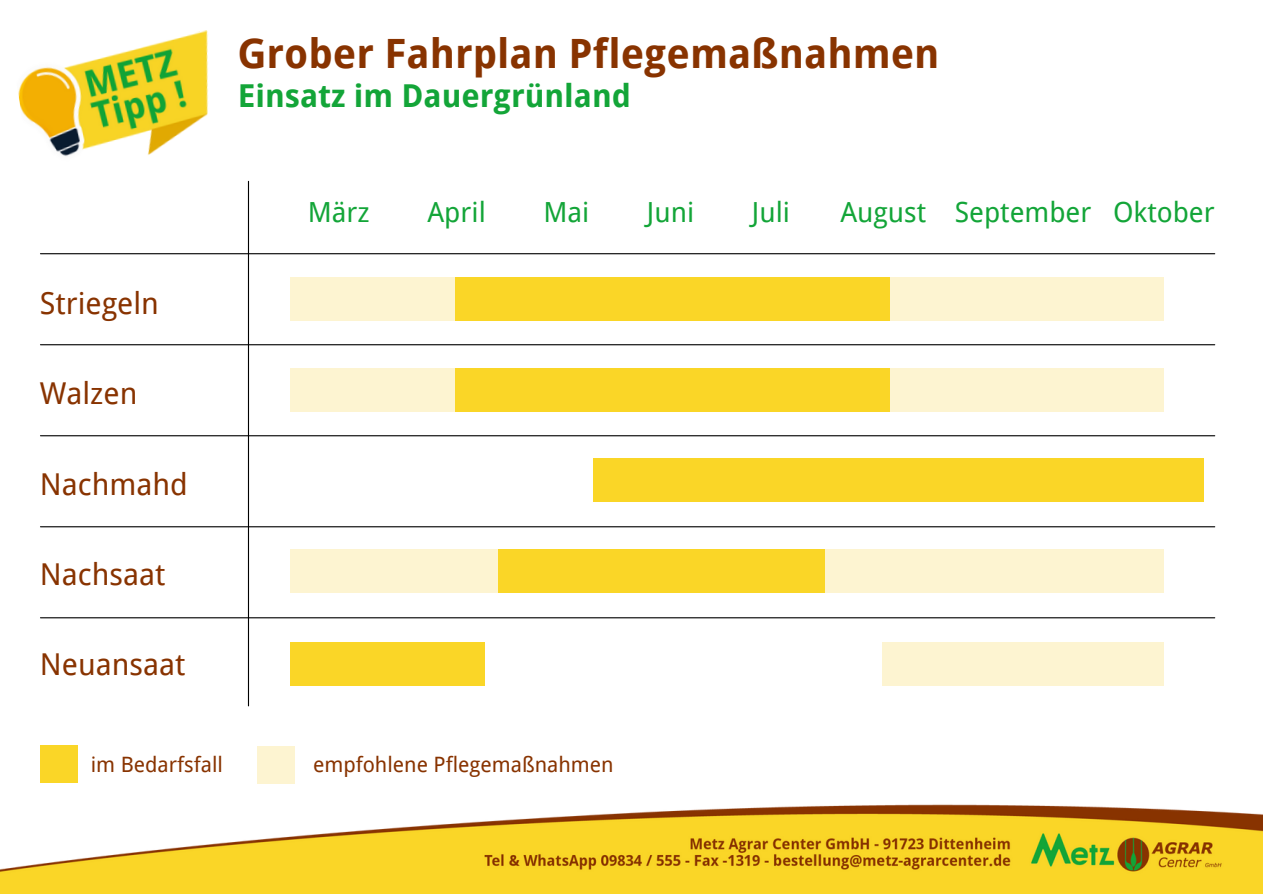
<style>
.page{position:relative;width:1263px;height:894px;background:#fff}
.page>*{position:absolute;margin:0;border:0;box-sizing:border-box;transform-origin:0 0}
.t1{font:700 40.35px "Droid Sans";color:#830}
.t2{font:700 31.5px "Droid Sans";color:#13a538}
.t3{font:30.15px "Droid Sans";color:#830}
.t4{font:27.75px "Droid Sans";color:#13a538}
.t5{font:21.15px "Droid Sans";color:#830}
</style>
<div class="page">
<img style="left:0;top:180px;width:1263px;height:713px">
<hr style="left:40px;top:253px;width:1175px;height:1px;background:#000">
<hr style="left:248px;top:181px;width:1px;height:524px;background:#000">
<hr style="left:40px;top:344px;width:1175px;height:1px;background:#000">
<hr style="left:40px;top:435px;width:1175px;height:1px;background:#000">
<hr style="left:40px;top:526px;width:1175px;height:1px;background:#000">
<hr style="left:40px;top:617px;width:1175px;height:1px;background:#000">
<div style="left:290px;top:549px;width:874px;height:44px;background:#fdf4d1"></div>
<div style="left:290px;top:277px;width:874px;height:44px;background:#fdf4d1"></div>
<div style="left:290px;top:368px;width:874px;height:44px;background:#fdf4d1"></div>
<div style="left:593px;top:458px;width:610px;height:44px;background:#fad627"></div>
<div style="left:456px;top:277px;width:434px;height:44px;background:#fad627"></div>
<div style="left:456px;top:368px;width:434px;height:44px;background:#fad627"></div>
<div style="left:498px;top:549px;width:326px;height:44px;background:#fad627"></div>
<div style="left:290px;top:642px;width:194px;height:44px;background:#fad627"></div>
<div style="left:883px;top:642px;width:281px;height:44px;background:#fdf4d1"></div>
<div style="left:40px;top:745px;width:38px;height:37px;background:#fad627"></div>
<div style="left:257px;top:745px;width:38px;height:38px;background:#fdf4d1"></div>
<img style="left:18px;top:30px;width:190px;height:127px">
<p class="t1" style="left:237px;top:30px;width:704px">Grober Fahrplan Pflegemaßnahmen</p>
<p class="t2" style="left:238px;top:78px;width:395px">Einsatz im Dauergrünland</p>
<p class="t3" style="left:40px;top:285px;width:120px">Striegeln</p>
<p class="t3" style="left:40px;top:376px;width:99px">Walzen</p>
<p class="t3" style="left:40px;top:466px;width:149px">Nachmahd</p>
<p class="t3" style="left:40px;top:556px;width:127px">Nachsaat</p>
<p class="t3" style="left:40px;top:647px;width:147px">Neuansaat</p>
<p class="t4" style="left:308px;top:196px;width:64px">März</p>
<p class="t4" style="left:427px;top:196px;width:60px">April</p>
<p class="t4" style="left:543px;top:196px;width:47px">Mai</p>
<p class="t4" style="left:647px;top:196px;width:49px">Juni</p>
<p class="t4" style="left:752px;top:196px;width:40px">Juli</p>
<p class="t4" style="left:840px;top:196px;width:376px">August September Oktober</p>
<p class="t5" style="left:91px;top:751px;width:134px">im Bedarfsfall</p>
<p class="t5" style="left:313px;top:751px;width:302px">empfohlene Pflegemaßnahmen</p>
</div>
